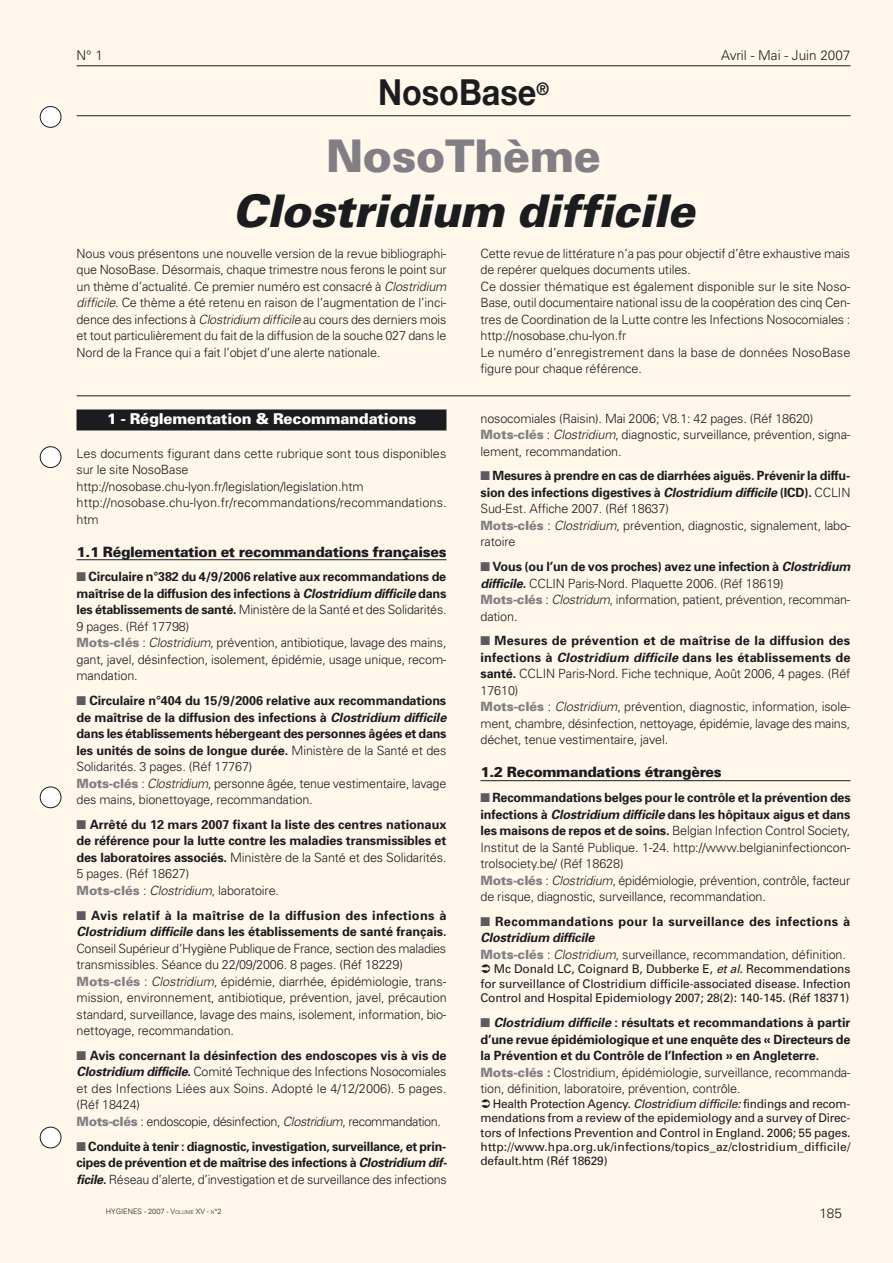
<style>
.page{position:relative;width:893px;height:1263px;background:#fff8ea}
.page>*{position:absolute;margin:0;border:0;box-sizing:border-box;transform-origin:0 0}
.t1{font:italic 900 45px "Univers";letter-spacing:-.015em;color:#1b1c20}
.t2{font:900 45px "Univers";letter-spacing:-.015em;color:#817f84}
.t3{font:700 36px "Helvetica Neue";color:#1b1c20;scale:.9 1}
.t4{font:900 15px "Univers";letter-spacing:-.015em;color:#fff}
.t5{font:900 14.25px "Univers";letter-spacing:-.025em;color:#1b1c20}
.t6{font:300 13.5px "Univers";color:#1b1c20}
.t7{font:300 12.75px/16.5px "Univers";letter-spacing:-.01em;color:#1b1c20}
.t8{font:700 12.75px/16.5px "Univers";letter-spacing:-.01em;color:#1b1c20}
.t9{font:700 12.75px/16.5px "Univers";letter-spacing:.025em;color:#1b1c20}
.t10{font:12px/14.4px "Univers";letter-spacing:-.01em;color:#1b1c20;text-align:justify}
.t11{font:300 7.5px "Univers";letter-spacing:-.005em;color:#1b1c20}
.s1{font-style:italic}
.s2{color:#5c5b60}
.s3{font-weight:700}
.s4{font-weight:700;font-style:italic}
.s5{font-weight:900;color:#817f84}
.s6{font-weight:300}
.s7{font-weight:300;font-style:italic}
.s8{font-size:5.25px}
</style>
<div class="page">
<div style="left:40px;top:107px;width:21px;height:20px;background:#fff;border-radius:50%"></div>
<div style="left:40px;top:106px;width:21px;height:22px;border:1px solid #1b1c20;border-radius:50%"></div>
<div style="left:40px;top:447px;width:21px;height:20px;background:#fff;border-radius:50%"></div>
<div style="left:40px;top:446px;width:21px;height:22px;border:1px solid #1b1c20;border-radius:50%"></div>
<div style="left:40px;top:787px;width:21px;height:21px;background:#fff;border-radius:50%"></div>
<div style="left:40px;top:787px;width:21px;height:21px;border:1px solid #1b1c20;border-radius:50%"></div>
<div style="left:40px;top:1127px;width:21px;height:21px;background:#fff;border-radius:50%"></div>
<div style="left:40px;top:1127px;width:21px;height:21px;border:1px solid #1b1c20;border-radius:50%"></div>
<hr style="left:77px;top:66px;width:773px;height:1px;background:#1b1c20">
<hr style="left:77px;top:115px;width:773px;height:1px;background:#1b1c20">
<hr style="left:77px;top:396px;width:773px;height:1px;background:#1b1c20">
<div style="left:77px;top:409px;width:369px;height:21px;background:#1b1c20"></div>
<hr style="left:77px;top:559px;width:369px;height:1px;background:#1b1c20">
<hr style="left:480px;top:780px;width:370px;height:1px;background:#1b1c20">
<p class="t6" style="left:77px;top:47px;width:28px">N° 1</p>
<p class="t6" style="left:721px;top:47px;width:131px">Avril - Mai - Juin 2007</p>
<h2 class="t3" style="left:378px;top:70px;width:191px">NosoBase<sup>®</sup></h2>
<h1 class="t2" style="left:326px;top:128px;width:277px">NosoThème</h1>
<h1 class="t1" style="left:233px;top:183px;width:463px">Clostridium difficile</h1>
<p class="t7" style="left:77px;top:245px;width:372px;text-align:justify">Nous vous présentons une nouvelle version de la revue bibliographi&shy;que NosoBase. Désormais, chaque trimestre nous ferons le point sur un thème d’actualité. Ce premier numéro est consacré à <span class="s1">Clostridium difficile</span>. Ce thème a été retenu en raison de l’augmentation de l’inci&shy;dence des infections à <span class="s1">Clostridium difficile</span> au cours des derniers mois et tout particulièrement du fait de la diffusion de la souche 027 dans le Nord de la France qui a fait l’objet d’une alerte nationale.</p>
<p class="t7" style="left:480px;top:245px;width:371px">Cette revue de littérature n’a pas pour objectif d’être exhaustive mais de repérer quelques documents utiles.<br>Ce dossier thématique est également disponible sur le site Noso-Base, outil documentaire national issu de la coopération des cinq Cen&shy;tres de Coordination de la Lutte contre les I nfections N osocomiales : http://nosobase.chu-lyon.fr<br>Le numéro d’enregistrement dans la base de données NosoBase figure pour chaque référence.</p>
<p class="t4" style="left:107px;top:410px;width:311px">1 - Réglementation &amp; Recommandations</p>
<p class="t7" style="left:77px;top:445px;width:372px">Les documents figurant dans cette rubrique sont tous disponibles sur le site NosoBase http://nosobase.chu-lyon.fr/legislation/legislation.htm http://nosobase.chu-lyon.fr/recommandations/recommandations. htm</p>
<p class="t5" style="left:77px;top:543px;width:371px">1.1 Réglementation et recommandations françaises</p>
<p class="t7" style="left:77px;top:568px;width:371px"><span class="s2">■</span> <span class="s3">Circulaire n°382 du 4/9/2006 relative aux recommandations de maîtrise de la diffusion des infections à</span> <span class="s4">Clostridium difficile</span> <span class="s3">dans les établissements de santé.</span> Ministère de la Santé et des Solidarités.<br>9 pages. (Réf 17798)<br><span class="s5">Mots-clés</span> : <span class="s1">Clostridium</span>, prévention, antibiotique, lavage des mains, gant, javel, désinfection, isolement, épidémie, usage unique, recom&shy;mandation.</p>
<p class="t8" style="left:77px;top:692px;width:371px"><span class="s2">■</span> Circulaire n°404 du 15/9/2006 relative aux recommandations de maîtrise de la diffusion des infections à <span class="s1">Clostridium difficile </span>dans les établissements hébergeant des personnes âgées et dans les unités de soins de longue durée. <span class="s6">Ministère de la Santé et des Solidarités. 3 pages. (Réf 17767)<br></span><span class="s5">Mots-clés</span> <span class="s6">:</span> <span class="s7">Clostridium</span><span class="s6">, personne âgée, tenue vestimentaire, lavage des mains, bionettoyage, recommandation.</span></p>
<p class="t8" style="left:77px;top:816px;width:371px"><span class="s2">■</span> Arrêté du 12 mars 2007 fixant la liste des centres nationaux de référence pour la lutte contre les maladies transmissibles et des laboratoires associés. <span class="s6">Ministère de la Santé et des Solidarités.<br>5 pages. (Réf 18627)<br></span><span class="s5">Mots-clés</span> <span class="s6">:</span> <span class="s7">Clostridium</span><span class="s6">, laboratoire.</span></p>
<p class="t7" style="left:77px;top:907px;width:372px"><span class="s2">■</span> <span class="s3">Avis relatif à la maîtrise de la diffusion des infections à </span><span class="s4">Clostridium difficile</span> <span class="s3">dans les établissements de santé français.<br></span>Conseil Supérieur d’Hygiène Publique de France, section des maladies transmissibles. Séance du 22/09/2006. 8 pages. (Réf 18229)<br><span class="s5">Mots-clés</span> : <span class="s1">Clostridium</span>, épidémie, diarrhée, épidémiologie, trans&shy;mission, environnement, antibiotique, prévention, javel, précaution standard, surveillance, lavage des mains, isolement, information, bio&shy;nettoyage, recommandation.</p>
<p class="t7" style="left:77px;top:1047px;width:372px"><span class="s2">■</span> <span class="s3">Avis concernant la désinfection des endoscopes vis à vis de </span><span class="s4">Clostridium difficile</span><span class="s3">.</span> Comité Technique des I nfections N osocomiales et des I nfections Liées aux Soins. Adopté le 4/12/2006). 5 pages. (Réf 18424)<br><span class="s5">Mots-clés</span> : endoscopie, désinfection, <span class="s1">Clostridium</span>, recommandation.</p>
<p class="t8" style="left:77px;top:1138px;width:372px;text-align:justify"><span class="s2">■</span> Conduite à tenir : diagnostic, investigation, surveillance, et prin&shy;cipes de prévention et de maîtrise des infections à <span class="s1">Clostridium dif&shy;ficile</span>. <span class="s6">Réseau d’alerte, d’investigation et de surveillance des infections</span></p>
<p class="t7" style="left:480px;top:410px;width:371px">nosocomiales (Raisin). Mai 2006; V8.1: 42 pages. (Réf 18620)<br><span class="s5">Mots-clés</span> : <span class="s1">Clostridium</span>, diagnostic, surveillance, prévention, signa&shy;lement, recommandation.</p>
<p class="t8" style="left:480px;top:468px;width:371px"><span class="s2">■</span> Mesures à prendre en cas de diarrhées aiguës. Prévenir la diffu&shy;sion des infections digestives à <span class="s1">Clostridium difficile</span> (ICD). <span class="s6">CCLIN Sud-Est. Affiche 2007. (Réf 18637)<br></span><span class="s5">Mots-clés</span> <span class="s6">:</span> <span class="s7">Clostridium</span><span class="s6">, prévention, diagnostic, signalement, labo&shy;ratoire</span></p>
<p class="t7" style="left:480px;top:558px;width:371px"><span class="s2">■</span> <span class="s3">Vous (ou l’un de vos proches) avez une infection à</span> <span class="s4">Clostridium difficile</span><span class="s3">.</span> CCLIN Paris-N ord. Plaquette 2006. (Réf 18619)<br><span class="s5">Mots-clés</span> : <span class="s1">Clostridum</span>, information, patient, prévention, recomman&shy;dation.</p>
<p class="t7" style="left:480px;top:633px;width:371px"><span class="s2">■</span> <span class="s3">Mesures de prévention et de maîtrise de la diffusion des infections à</span> <span class="s4">Clostridium difficile</span> <span class="s3">dans les établissements de santé.</span> CCLIN Paris-Nord. Fiche technique, Août 2006, 4 pages. (Réf 17610)<br><span class="s5">Mots-clés</span> : <span class="s1">Clostridium</span>, prévention, diagnostic, information, isole&shy;ment, chambre, désinfection, nettoyage, épidémie, lavage des mains, déchet, tenue vestimentaire, javel.</p>
<p class="t5" style="left:480px;top:763px;width:243px">1.2 Recommandations étrangères</p>
<p class="t7" style="left:480px;top:789px;width:372px"><span class="s2">■</span> <span class="s3">Recommandations belges pour le contrôle et la prévention des infections à</span> <span class="s4">Clostridium difficile</span> <span class="s3">dans les hôpitaux aigus et dans les maisons de repos et de soins.</span> Belgian I nfection Control Society, I nstitut de la Santé Publique. 1-24. http://www.belgianinfectioncon&shy;trolsociety.be/ (Réf 18628)<br><span class="s5">Mots-clés</span> : <span class="s1">Clostridium</span>, épidémiologie, prévention, contrôle, facteur de risque, diagnostic, surveillance, recommandation.</p>
<p class="t9" style="left:480px;top:913px;width:371px"><span class="s2">■</span> Recommandations pour la surveillance des infections à<br><span class="s1">Clostridium difficile<br></span><span class="s5">Mots-clés</span> <span class="s6">:</span> <span class="s7">Clostridium</span><span class="s6">, surveillance, recommandation, définition.</span></p>
<p class="t10" style="left:480px;top:962px;width:372px;text-indent:13px">Mc Donald LC, Coignard B, Dubberke E, <span class="s1">et al.</span> Recommendations for surveillance of Clostridium difficile-associated disease. Infection Control and Hospital Epidemiology 2007; 28(2): 140-145. (Réf 18371)</p>
<p class="t8" style="left:480px;top:1014px;width:372px"><span class="s2">■</span> <span class="s1">Clostridium difficile</span> : résultats et recommandations à partir d’une revue épidémiologique et une enquête des « Directeurs de la Prévention et du Contrôle de l’Infection » en Angleterre.<br><span class="s5">Mots-clés :</span> <span class="s6">Clostridium, épidémiologie, surveillance, recommanda&shy;tion, définition, laboratoire, prévention, contrôle.</span></p>
<p class="t10" style="left:480px;top:1096px;width:371px;text-indent:12px">Health Protection Agency. <span class="s1">Clostridium difficile:</span> findings and recom&shy;mendations from a review of the epidemiology and a survey of Direc&shy;tors of Infections Prevention and Control in England. 2006; 55 pages. http://www.hpa.org.uk/infections/topics_az/clostridium_difficile/ default.htm (Réf 18629)</p>
<p class="t11" style="left:106px;top:1206px;width:117px">Hygienes - 2007 - V<span class="s8">olume</span> XV - <span class="s8">n</span>°2</p>
<p class="t6" style="left:819px;top:1205px;width:24px">185</p>
</div>
